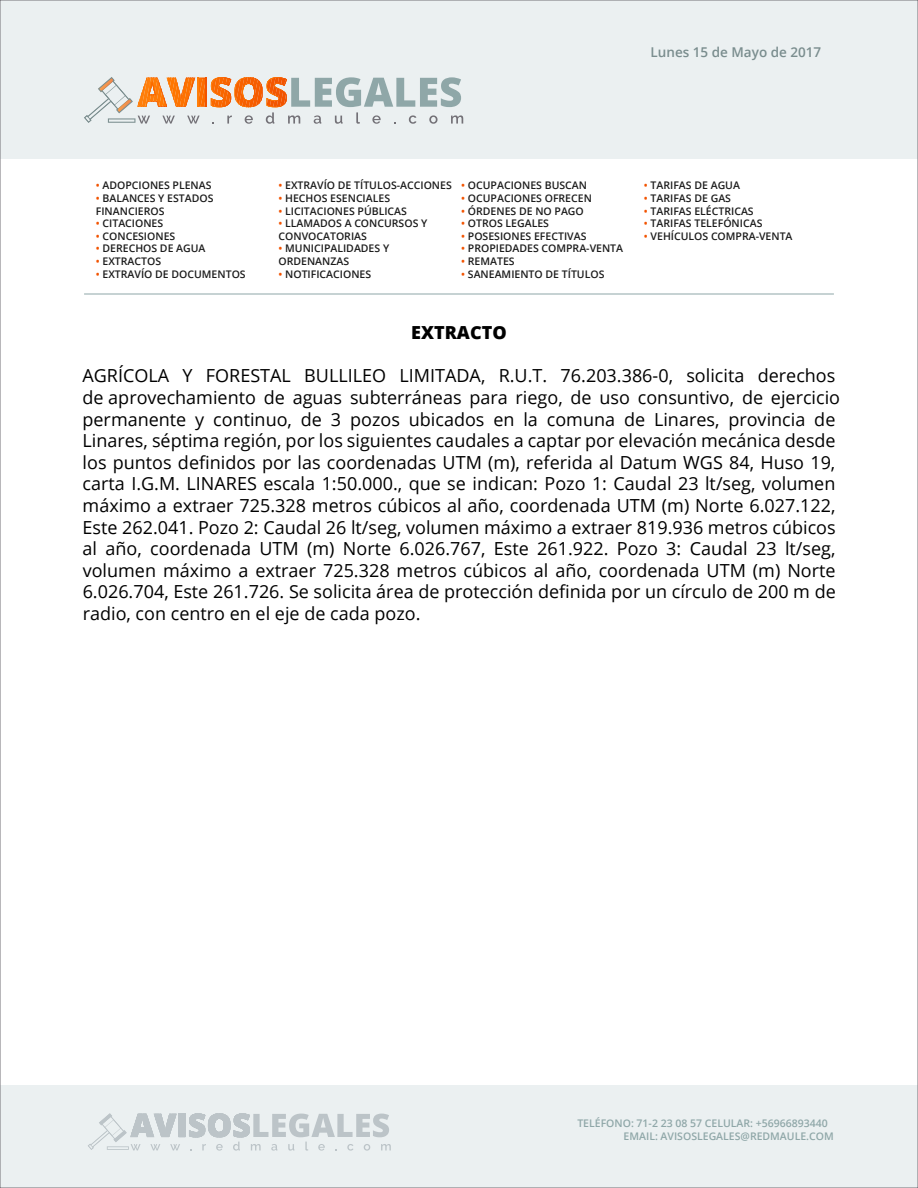
<style>
.page{position:relative;width:918px;height:1188px;background:#fff}
.page>*{position:absolute;margin:0;border:0;box-sizing:border-box;transform-origin:0 0}
.t1{font:18px/21.6px "Open Sans";color:#000}
.t2{font:800 18px "Open Sans";color:#000}
.t3{font:600 13.5px "Open Sans";color:#7a8d8e}
.t4{font:600 10.5px/12.6px "Open Sans";color:#1b1b1b}
.t5{font:600 10.5px/12.6px "Open Sans";color:#8fa7a8}
.s1{color:#f25300}
</style>
<div class="page">
<div style="left:0;top:0;width:918px;height:159px;background:#ebf0f1"></div>
<svg style="left:84px;top:77px;width:379px;height:47px"></svg>
<svg style="left:108px;top:118px;width:27px;height:5px"></svg>
<div style="left:0;top:1086px;width:918px;height:102px;background:#ebf0f1"></div>
<svg style="left:88px;top:1113px;width:303px;height:38px"></svg>
<svg style="left:107px;top:1146px;width:22px;height:4px"></svg>
<hr style="left:84px;top:294px;width:750px;height:1px;background:#8fa7a8">
<p class="t3" style="left:651px;top:43px;width:172px">Lunes 15 de Mayo de 2017</p>
<p class="t4" style="left:96px;top:179px;width:117px"><span class="s1">•</span> ADOPCIONES PLENAS</p>
<p class="t4" style="left:96px;top:192px;width:119px"><span class="s1">•</span> BALANCES Y ESTADOS<br>FINANCIEROS</p>
<p class="t4" style="left:96px;top:217px;width:69px"><span class="s1">•</span> CITACIONES</p>
<p class="t4" style="left:96px;top:230px;width:81px"><span class="s1">•</span> CONCESIONES</p>
<p class="t4" style="left:96px;top:242px;width:111px"><span class="s1">•</span> DERECHOS DE AGUA</p>
<p class="t4" style="left:96px;top:255px;width:67px"><span class="s1">•</span> EXTRACTOS</p>
<p class="t4" style="left:96px;top:267px;width:151px"><span class="s1">•</span> EXTRAVÍO DE DOCUMENTOS</p>
<p class="t4" style="left:279px;top:179px;width:175px"><span class="s1">•</span> EXTRAVÍO DE TÍTULOS-ACCIONES</p>
<p class="t4" style="left:279px;top:192px;width:113px"><span class="s1">•</span> HECHOS ESENCIALES</p>
<p class="t4" style="left:279px;top:204px;width:130px"><span class="s1">•</span> LICITACIONES PÚBLICAS</p>
<p class="t4" style="left:279px;top:217px;width:150px"><span class="s1">•</span> LLAMADOS A CONCURSOS Y<br>CONVOCATORIAS</p>
<p class="t4" style="left:279px;top:242px;width:112px"><span class="s1">•</span> MUNICIPALIDADES Y<br>ORDENANZAS</p>
<p class="t4" style="left:279px;top:267px;width:94px"><span class="s1">•</span> NOTIFICACIONES</p>
<p class="t4" style="left:461px;top:179px;width:127px"><span class="s1">•</span> OCUPACIONES BUSCAN</p>
<p class="t4" style="left:461px;top:192px;width:132px"><span class="s1">•</span> OCUPACIONES OFRECEN</p>
<p class="t4" style="left:461px;top:204px;width:124px"><span class="s1">•</span> ÓRDENES DE NO PAGO</p>
<p class="t4" style="left:461px;top:217px;width:89px"><span class="s1">•</span> OTROS LEGALES</p>
<p class="t4" style="left:461px;top:230px;width:127px"><span class="s1">•</span> POSESIONES EFECTIVAS</p>
<p class="t4" style="left:461px;top:242px;width:163px"><span class="s1">•</span> PROPIEDADES COMPRA-VENTA</p>
<p class="t4" style="left:461px;top:255px;width:55px"><span class="s1">•</span> REMATES</p>
<p class="t4" style="left:461px;top:267px;width:145px"><span class="s1">•</span> SANEAMIENTO DE TÍTULOS</p>
<p class="t4" style="left:644px;top:179px;width:98px"><span class="s1">•</span> TARIFAS DE AGUA</p>
<p class="t4" style="left:644px;top:192px;width:89px"><span class="s1">•</span> TARIFAS DE GAS</p>
<p class="t4" style="left:644px;top:204px;width:111px"><span class="s1">•</span> TARIFAS ELÉCTRICAS</p>
<p class="t4" style="left:644px;top:217px;width:120px"><span class="s1">•</span> TARIFAS TELEFÓNICAS</p>
<p class="t4" style="left:644px;top:230px;width:150px"><span class="s1">•</span> VEHÍCULOS COMPRA-VENTA</p>
<p class="t2" style="left:411px;top:319px;width:97px">EXTRACTO</p>
<p class="t1" style="left:82px;top:365px;width:759px">AGRÍCOLA Y FORESTAL BULLILEO LIMITADA, R.U.T. 76.203.386-0, solicita derechos de aprovechamiento de aguas subterráneas para riego, de uso consuntivo, de ejercicio permanente y continuo, de 3 pozos ubicados en la comuna de Linares, provincia de Linares, séptima región, por los siguientes caudales a captar por elevación mecánica desde los puntos definidos por las coordenadas UTM (m), referida al Datum WGS 84, Huso 19, carta I.G.M. LINARES escala 1:50.000., que se indican: Pozo 1: Caudal 23 lt/seg, volumen máximo a extraer 725.328 metros cúbicos al año, coordenada UTM (m) Norte 6.027.122, Este 262.041. Pozo 2: Caudal 26 lt/seg, volumen máximo a extraer 819.936 metros cúbicos al año, coordenada UTM (m) Norte 6.026.767, Este 261.922. Pozo 3: Caudal 23 lt/seg, volumen máximo a extraer 725.328 metros cúbicos al año, coordenada UTM (m) Norte 6.026.704, Este 261.726. Se solicita área de protección definida por un círculo de 200 m de radio, con centro en el eje de cada pozo.</p>
<p class="t5" style="left:624px;top:1117px;width:212px;text-indent:-46px">TELÉFONO: 71-2 23 08 57 CELULAR: +56966893440<br>EMAIL: AVISOSLEGALES@REDMAULE.COM</p>
</div>
